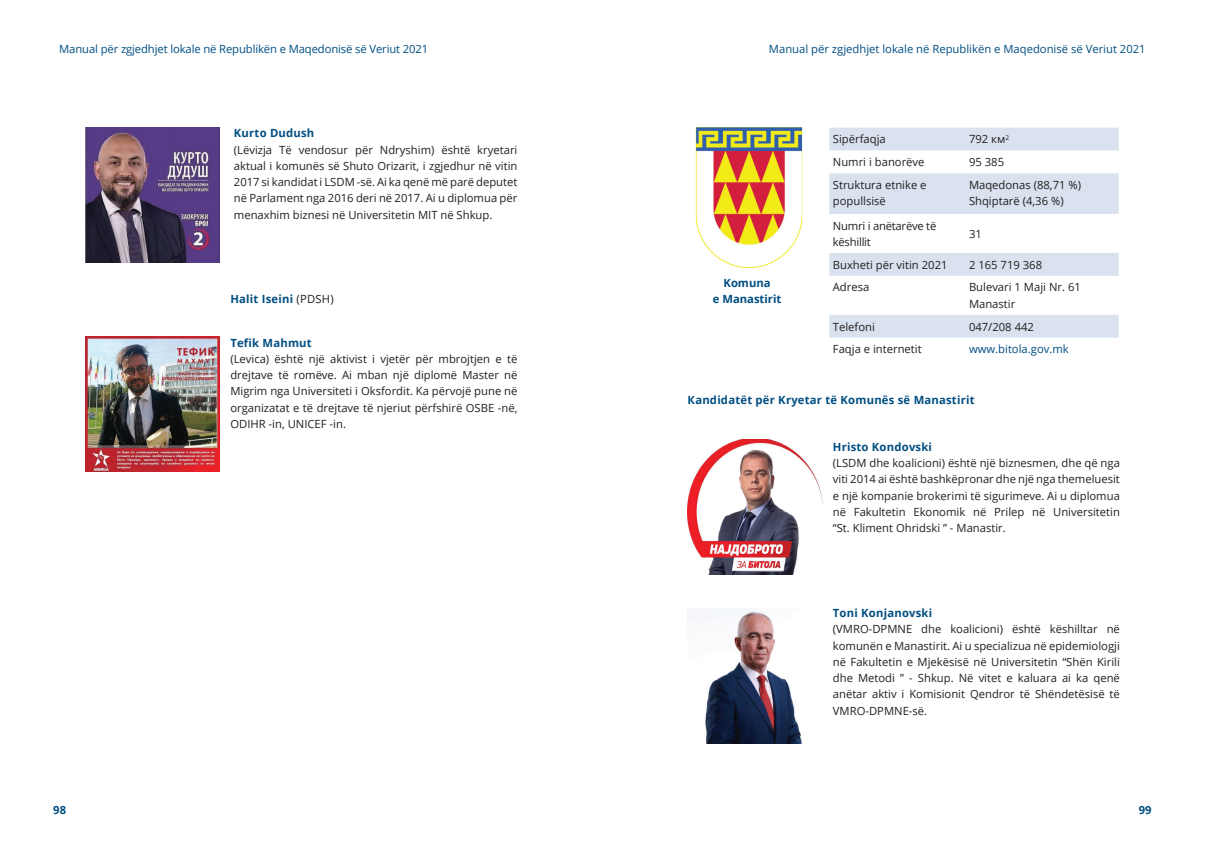
<style>
.page{position:relative;width:1205px;height:851px;background:#fff}
.page>*{position:absolute;margin:0;border:0;box-sizing:border-box;transform-origin:0 0}
.t1{font:11.25px/16.2px "Open Sans";color:#231f20;text-align:justify}
.t2{font:11.25px "Open Sans";color:#004e82}
.t3{font:700 11.25px "Open Sans";letter-spacing:.02em;color:#004e82}
.t4{font:11.25px/16.2px "Open Sans";letter-spacing:-.02em;color:#231f20}
.t5{font:700 11.25px/16.2px "Open Sans";color:#004e82;text-align:center}
.s1{font-weight:400;color:#231f20}
</style>
<div class="page">
<img style="left:85px;top:128px;width:135px;height:134px">
<img style="left:85px;top:337px;width:135px;height:134px">
<div style="left:829px;top:128px;width:290px;height:22px;background:#d9e2ee"></div>
<svg style="left:829px;top:173px;width:290px;height:164px;fill:#d9e2ee"></svg>
<img style="left:695px;top:128px;width:108px;height:140px">
<img style="left:687px;top:439px;width:135px;height:135px">
<img style="left:705px;top:608px;width:97px;height:135px">
<p class="t2" style="left:59px;top:41px;width:370px">Manual për zgjedhjet lokale në Republikën e Maqedonisë së Veriut 2021</p>
<p class="t2" style="left:769px;top:41px;width:378px">Manual për zgjedhjet lokale në Republikën e Maqedonisë së Veriut 2021</p>
<p class="t3" style="left:234px;top:125px;width:82px">Kurto Dudush</p>
<p class="t1" style="left:234px;top:141px;width:285px">(Lëvizja Të vendosur për Ndryshim) është kryetari aktual i komunës së Shuto Orizarit, i zgjedhur në vitin 2017 si kandidat i LSDM -së. Ai ka qenë më parë deputet në Parlament nga 2016 deri në 2017. Ai u diplomua për menaxhim biznesi në Universitetin MIT në Shkup.</p>
<p class="t3" style="left:230px;top:291px;width:105px">Halit Iseini <span class="s1">(PDSH)</span></p>
<p class="t3" style="left:230px;top:334px;width:83px">Tefik Mahmut</p>
<p class="t1" style="left:230px;top:350px;width:289px">(Levica) është një aktivist i vjetër për mbrojtjen e të drejtave të romëve. Ai mban një diplomë Master në Migrim nga Universiteti i Oksfordit. Ka përvojë pune në organizatat e të drejtave të njeriut përfshirë OSBE -në, ODIHR -in, UNICEF -in.</p>
<p class="t1" style="left:833px;top:131px;width:54px">Sipërfaqja</p>
<p class="t1" style="left:969px;top:131px;width:42px">792 км<sup>2</sup></p>
<p class="t1" style="left:833px;top:154px;width:93px">Numri i banorëve</p>
<p class="t1" style="left:969px;top:154px;width:37px">95 385</p>
<p class="t1" style="left:833px;top:176px;width:95px">Struktura etnike e popullsisë</p>
<p class="t1" style="left:969px;top:176px;width:114px">Мaqedonas (88,71 %)<br>Shqiptarë (4,36 %)</p>
<p class="t4" style="left:833px;top:217px;width:105px">Numri i anëtarëve të këshillit</p>
<p class="t1" style="left:969px;top:225px;width:14px">31</p>
<p class="t1" style="left:833px;top:256px;width:116px">Buxheti për vitin 2021</p>
<p class="t1" style="left:969px;top:256px;width:75px">2 165 719 368</p>
<p class="t1" style="left:833px;top:279px;width:38px">Adresa</p>
<p class="t1" style="left:969px;top:279px;width:113px">Bulevari 1 Maji Nr. 61<br>Manastir</p>
<p class="t1" style="left:833px;top:318px;width:44px">Telefoni</p>
<p class="t1" style="left:969px;top:318px;width:66px">047/208 442</p>
<p class="t1" style="left:833px;top:341px;width:90px">Faqja e internetit</p>
<p class="t2" style="left:969px;top:341px;width:101px">www.bitola.gov.mk</p>
<p class="t3" style="left:687px;top:392px;width:289px">Кandidatët për Kryetar të Komunës së Manastirit</p>
<p class="t3" style="left:833px;top:439px;width:101px">Hristo Kondovski</p>
<p class="t1" style="left:833px;top:454px;width:289px">(LSDM dhe koalicioni) është një biznesmen, dhe që nga viti 2014 ai është bashkëpronar dhe një nga themeluesit e një kompanie brokerimi të sigurimeve. Ai u diplomua në Fakultetin Ekonomik në Prilep në Universitetin “St. Kliment Ohridski ” - Manastir.</p>
<p class="t5" style="left:713px;top:274px;width:70px">Komuna<br>e Manastirit</p>
<p class="t3" style="left:833px;top:605px;width:101px">Toni Konjanovski</p>
<p class="t1" style="left:833px;top:620px;width:289px">(VMRO-DPMNE dhe koalicioni) është këshilltar në komunën e Manastirit. Ai u specializua në epidemiologji në Fakultetin e Mjekësisë në Universitetin “Shën Kirili dhe Metodi ” - Shkup. Në vitet e kaluara ai ka qenë anëtar aktiv i Komisionit Qendror të Shëndetësisë të VMRO-DPMNE-së.</p>
<p class="t3" style="left:53px;top:801px;width:14px">98</p>
<p class="t3" style="left:1139px;top:801px;width:14px">99</p>
</div>
